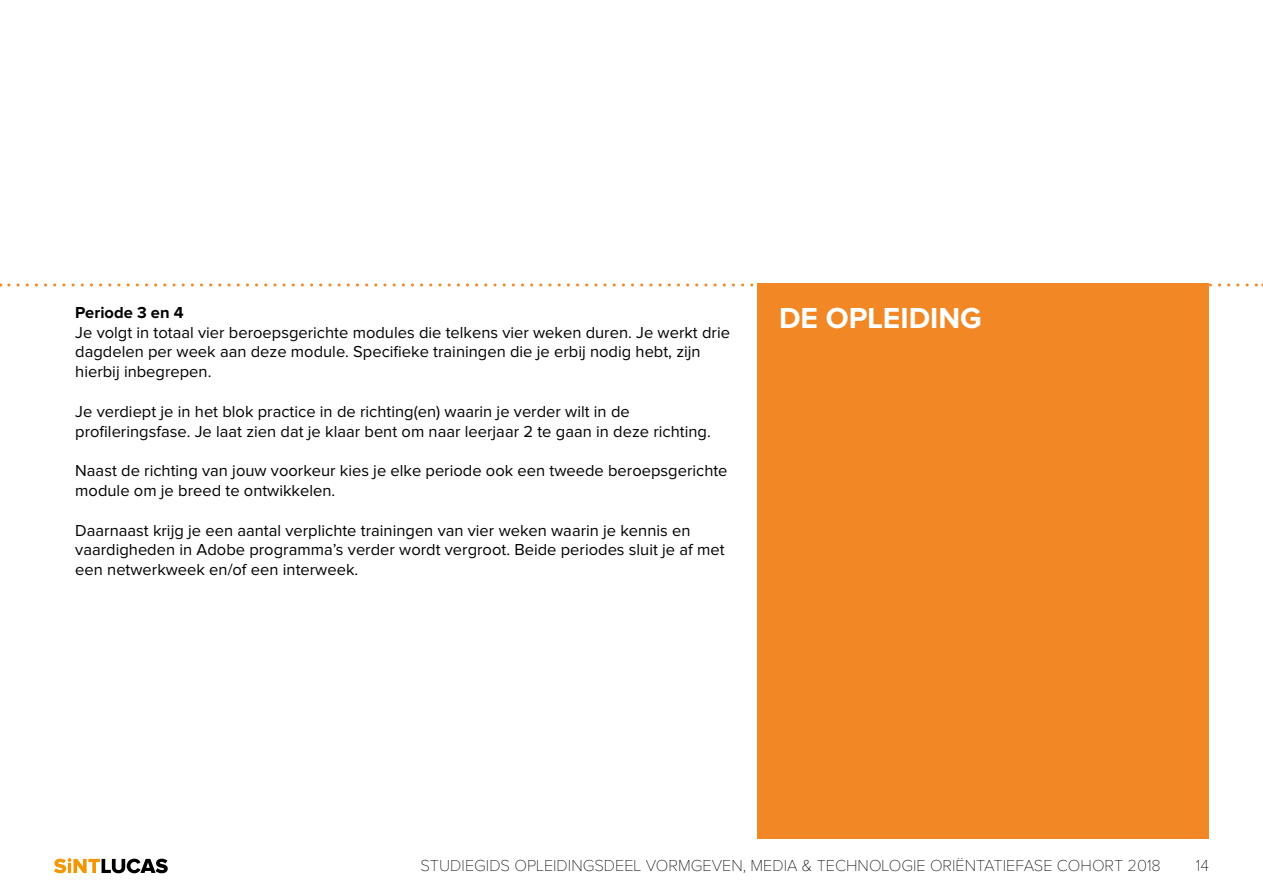
<style>
.page{position:relative;width:1263px;height:893px;background:#fff}
.page>*{position:absolute;margin:0;border:0;box-sizing:border-box;transform-origin:0 0}
.t1{font:700 30px "Proxima Nova";color:#fff}
.t2{font:16.5px/19.8px "Proxima Nova";color:#000}
.t3{font:100 16.5px "Proxima Nova";color:#000}
.t4{font:700 16.5px "Proxima Nova";color:#000}
</style>
<div class="page">
<svg style="left:54px;top:858px;width:114px;height:15px"></svg>
<svg style="left:9px;top:283px;width:1254px;height:3px"></svg>
<div style="left:758px;top:283px;width:451px;height:556px;background:#f18825"></div>
<p class="t4" style="left:75px;top:305px;width:110px">Periode 3 en 4</p>
<p class="t2" style="left:75px;top:323px;width:656px">Je volgt in totaal vier beroepsgerichte modules die telkens vier weken duren. Je werkt drie dagdelen per week aan deze module. Specifieke trainingen die je erbij nodig hebt, zijn hierbij inbegrepen.</p>
<p class="t2" style="left:75px;top:402px;width:637px">Je verdiept je in het blok practice in de richting(en) waarin je verder wilt in de profileringsfase. Je laat zien dat je klaar bent om naar leerjaar 2 te gaan in deze richting.</p>
<p class="t2" style="left:75px;top:461px;width:654px">Naast de richting van jouw voorkeur kies je elke periode ook een tweede beroepsgerichte module om je breed te ontwikkelen.</p>
<p class="t2" style="left:75px;top:521px;width:651px">Daarnaast krijg je een aantal verplichte trainingen van vier weken waarin je kennis en vaardigheden in Adobe programma’s verder wordt vergroot. Beide periodes sluit je af met een netwerkweek en/of een interweek.</p>
<h1 class="t1" style="left:779px;top:305px;width:204px">DE OPLEIDING</h1>
<p class="t3" style="left:420px;top:858px;width:742px">STUDIEGIDS OPLEIDINGSDEEL VORMGEVEN, MEDIA &amp; TECHNOLOGIE ORIËNTATIEFASE COHORT 2018</p>
<p class="t3" style="left:1196px;top:858px;width:15px">14</p>
</div>
